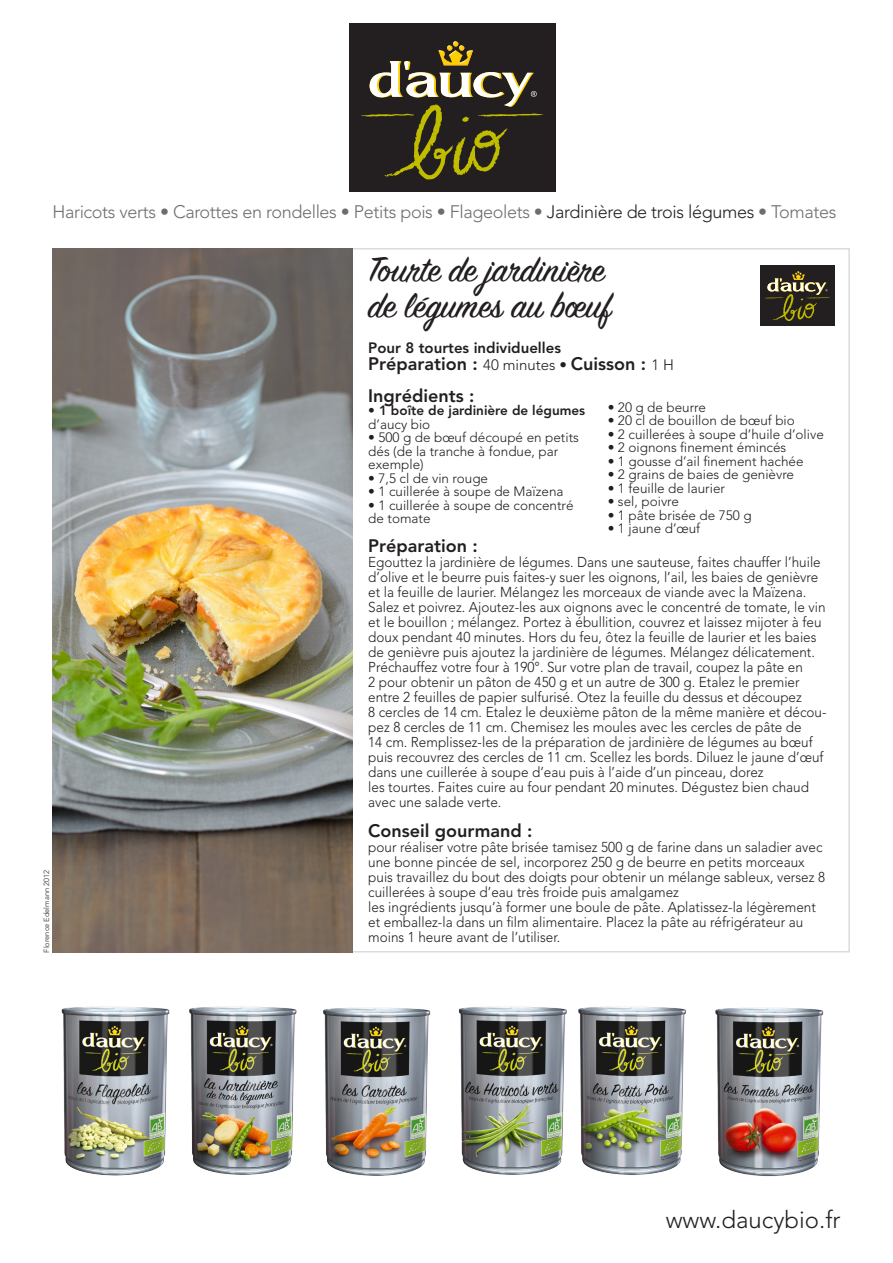
<style>
.page{position:relative;width:893px;height:1263px;background:#fff}
.page>*{position:absolute;margin:0;border:0;box-sizing:border-box;transform-origin:0 0}
.t1{font:39px/36px "Sign Painter House Script";color:#231f20}
.t2{font:300 24px "Avenir";color:#231f20}
.t3{font:300 18px "Avenir";letter-spacing:-.02em;color:#6c6d70}
.t4{font:800 18px "Avenir";color:#231f20}
.t5{font:800 15px "Avenir";color:#231f20}
.t6{font:300 14.25px/15px "Avenir";color:#231f20;scale:.95 1}
.t7{font:300 13.5px/13.5px "Avenir";color:#231f20}
.t8{font:800 13.5px/13.5px "Avenir";color:#231f20}
.t9{font:300 7.5px "Avenir";color:#231f20}
.s1{color:#231f20}
.s2{font-weight:300;font-size:15px}
.s3{font-weight:300}
</style>
<div class="page">
<img style="left:715px;top:1007px;width:109px;height:170px">
<img style="left:189px;top:1006px;width:108px;height:169px">
<img style="left:323px;top:1007px;width:108px;height:169px">
<img style="left:459px;top:1006px;width:227px;height:169px">
<img style="left:52px;top:249px;width:301px;height:703px">
<img style="left:61px;top:1006px;width:109px;height:170px">
<div style="left:760px;top:265px;width:74px;height:60px;background:#231f20"></div>
<svg style="left:765px;top:271px;width:65px;height:50px"></svg>
<div style="left:349px;top:23px;width:207px;height:168px;background:#231f20"></div>
<svg style="left:361px;top:41px;width:182px;height:139px"></svg>
<p class="t3" style="left:52px;top:201px;width:785px">Haricots verts • Carottes en rondelles • Petits pois • Flageolets • <span class="s1">Jardinière de trois légumes</span> • Tomates</p>
<p class="t1" style="left:368px;top:255px;width:245px">Tourte de jardinière de légumes au bœuf</p>
<p class="t5" style="left:368px;top:339px;width:194px">Pour 8 tourtes individuelles</p>
<p class="t4" style="left:368px;top:353px;width:307px">Préparation : <span class="s2">40 minutes •</span> Cuisson : <span class="s2">1 H</span></p>
<p class="t9" style="left:42px;top:952px;width:84px;rotate:-90deg">Florence Edelmann 2012</p>
<p class="t4" style="left:368px;top:385px;width:108px">Ingrédients :</p>
<p class="t8" style="left:368px;top:404px;width:219px">• 1 boîte de jardinière de légumes <span class="s3">d’aucy bio</span></p>
<p class="t7" style="left:368px;top:431px;width:212px">• 500 g de bœuf découpé en petits dés (de la tranche à fondue, par exemple)</p>
<p class="t7" style="left:368px;top:471px;width:121px">• 7,5 cl de vin rouge</p>
<p class="t7" style="left:368px;top:485px;width:197px">• 1 cuillerée à soupe de Maïzena</p>
<p class="t7" style="left:368px;top:498px;width:207px">• 1 cuillerée à soupe de concentré de tomate</p>
<p class="t7" style="left:608px;top:400px;width:100px">• 20 g de beurre</p>
<p class="t7" style="left:608px;top:414px;width:189px">• 20 cl de bouillon de bœuf bio</p>
<p class="t7" style="left:608px;top:427px;width:218px">• 2 cuillerées à soupe d’huile d’olive</p>
<p class="t7" style="left:608px;top:441px;width:180px">• 2 oignons finement émincés</p>
<p class="t7" style="left:608px;top:454px;width:197px">• 1 gousse d’ail finement hachée</p>
<p class="t7" style="left:608px;top:468px;width:188px">• 2 grains de baies de genièvre</p>
<p class="t7" style="left:608px;top:481px;width:119px">• 1 feuille de laurier</p>
<p class="t7" style="left:608px;top:495px;width:73px">• sel, poivre</p>
<p class="t7" style="left:608px;top:508px;width:145px">• 1 pâte brisée de 750 g</p>
<p class="t7" style="left:608px;top:522px;width:94px">• 1 jaune d’œuf</p>
<p class="t4" style="left:368px;top:535px;width:111px">Préparation :</p>
<p class="t6" style="left:368px;top:555px;width:484px">Egouttez la jardinière de légumes. Dans une sauteuse, faites chauffer l’huile d’olive et le beurre puis faites-y suer les oignons, l’ail, les baies de genièvre et la feuille de laurier. Mélangez les morceaux de viande avec la Maïzena.<br>Salez et poivrez. Ajoutez-les aux oignons avec le concentré de tomate, le vin et le bouillon ; mélangez. Portez à ébullition, couvrez et laissez mijoter à feu doux pendant 40 minutes. Hors du feu, ôtez la feuille de laurier et les baies de genièvre puis ajoutez la jardinière de légumes. Mélangez délicatement.<br>Préchauffez votre four à 190°. Sur votre plan de travail, coupez la pâte en<br>2 pour obtenir un pâton de 450 g et un autre de 300 g. Etalez le premier entre 2 feuilles de papier sulfurisé. Otez la feuille du dessus et découpez<br>8 cercles de 14 cm. Etalez le deuxième pâton de la même manière et décou&shy;pez 8 cercles de 11 cm. Chemisez les moules avec les cercles de pâte de<br>14 cm. Remplissez-les de la préparation de jardinière de légumes au bœuf puis recouvrez des cercles de 11 cm. Scellez les bords. Diluez le jaune d’œuf dans une cuillerée à soupe d’eau puis à l’aide d’un pinceau, dorez<br>les tourtes. Faites cuire au four pendant 20 minutes. Dégustez bien chaud avec une salade verte.</p>
<p class="t4" style="left:368px;top:820px;width:166px">Conseil gourmand :</p>
<p class="t6" style="left:368px;top:840px;width:482px">pour réaliser votre pâte brisée tamisez 500 g de farine dans un saladier avec une bonne pincée de sel, incorporez 250 g de beurre en petits morceaux puis travaillez du bout des doigts pour obtenir un mélange sableux, versez 8 cuillerées à soupe d’eau très froide puis amalgamez<br>les ingrédients jusqu’à former une boule de pâte. Aplatissez-la légèrement et emballez-la dans un film alimentaire. Placez la pâte au réfrigérateur au moins 1 heure avant de l’utiliser.</p>
<p class="t2" style="left:666px;top:1205px;width:176px">www.daucybio.fr</p>
</div>
